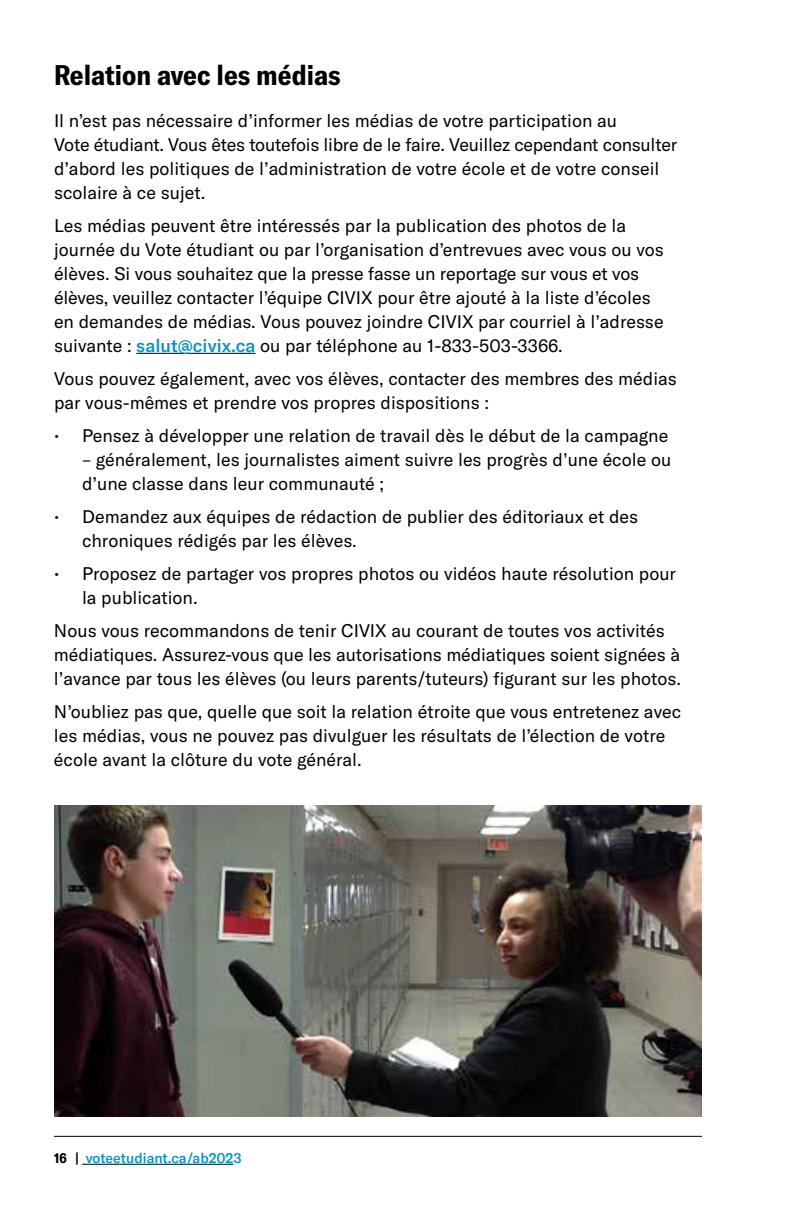
<style>
.page{position:relative;width:792px;height:1224px;background:#fff}
.page>*{position:absolute;margin:0;border:0;box-sizing:border-box;transform-origin:0 0}
.t1{font:700 condensed 28px "GT America";color:#000}
.t2{font:18px/24px "GT America";color:#000}
.t3{font:500 14px "GT America";color:#0096c1}
.s1{font-weight:500;color:#0096c1}
.s2{font-size:16px}
.s3{font-weight:700;font-stretch:condensed;color:#000}
</style>
<div class="page">
<hr style="left:82px;top:1164px;width:152px;height:1px;background:#000">
<hr style="left:54px;top:1136px;width:648px;height:1px;background:#000">
<hr style="left:136px;top:353px;width:119px;height:1px;background:#000">
<img style="left:54px;top:806px;width:648px;height:311px">
<h1 class="t1" style="left:54px;top:58px;width:288px">Relation avec les médias</h1>
<p class="t2" style="left:54px;top:109px;width:625px">Il n’est pas nécessaire d’informer les médias de votre participation au<br>Vote étudiant. Vous êtes toutefois libre de le faire. Veuillez cependant consulter d’abord les politiques de l’administration de votre école et de votre conseil scolaire à ce sujet.</p>
<p class="t2" style="left:54px;top:214px;width:612px">Les médias peuvent être intéressés par la publication des photos de la journée du Vote étudiant ou par l’organisation d’entrevues avec vous ou vos élèves. Si vous souhaitez que la presse fasse un reportage sur vous et vos élèves, veuillez contacter l’équipe CIVIX pour être ajouté à la liste d’écoles en demandes de médias. Vous pouvez joindre CIVIX par courriel à l’adresse suivante : <span class="s1">salut@civix.ca</span> ou par téléphone au 1-833-503-3366.</p>
<p class="t2" style="left:54px;top:367px;width:624px">Vous pouvez également, avec vos élèves, contacter des membres des médias par vous-mêmes et prendre vos propres dispositions :</p>
<p class="t2" style="left:54px;top:424px;width:616px"><span class="s2">•</span> Pensez à développer une relation de travail dès le début de la campagne</p>
<p class="t2" style="left:82px;top:448px;width:591px">– généralement, les journalistes aiment suivre les progrès d’une école ou d’une classe dans leur communauté ;</p>
<p class="t2" style="left:82px;top:505px;width:558px;text-indent:-28px"><span class="s2">•</span> Demandez aux équipes de rédaction de publier des éditoriaux et des chroniques rédigés par les élèves.</p>
<p class="t2" style="left:82px;top:562px;width:596px;text-indent:-28px"><span class="s2">•</span> Proposez de partager vos propres photos ou vidéos haute résolution pour la publication.</p>
<p class="t2" style="left:54px;top:619px;width:628px">Nous vous recommandons de tenir CIVIX au courant de toutes vos activités médiatiques. Assurez-vous que les autorisations médiatiques soient signées à l’avance par tous les élèves (ou leurs parents/tuteurs) figurant sur les photos.</p>
<p class="t2" style="left:54px;top:700px;width:629px">N’oubliez pas que, quelle que soit la relation étroite que vous entretenez avec les médias, vous ne pouvez pas divulguer les résultats de l’élection de votre école avant la clôture du vote général.</p>
<p class="t3" style="left:54px;top:1150px;width:189px"><span class="s3">16 |</span> voteetudiant.ca/ab2023</p>
</div>
